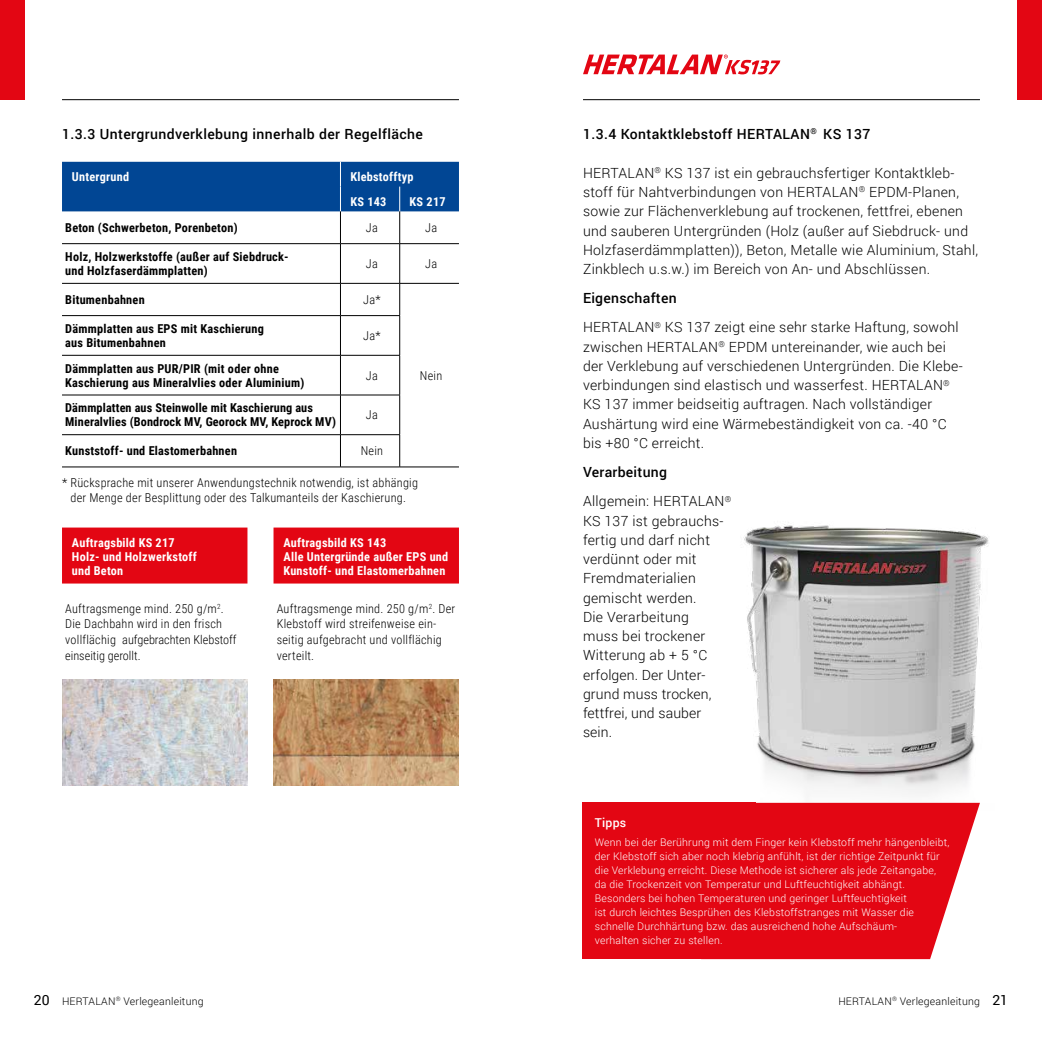
<style>
.page{position:relative;width:1042px;height:1042px;background:#fff}
.page>*{position:absolute;margin:0;border:0;box-sizing:border-box;transform-origin:0 0}
.t1{font:300 14px/19.2px "Roboto";letter-spacing:.02em;color:#000}
.t2{font:500 14px "Roboto";letter-spacing:.03em;color:#000}
.t3{font:300 12.25px/15.8px "Roboto Condensed";letter-spacing:.02em;color:#000}
.t4{font:700 12.25px/14px "Roboto Condensed";letter-spacing:.02em;color:#000}
.t5{font:700 12.25px/14px "Roboto Condensed";letter-spacing:.02em;color:#fff}
.t6{font:500 12.25px "Roboto";letter-spacing:.02em;color:#fff}
.t7{font:300 10.5px/14px "Roboto";letter-spacing:.02em;color:#fff}
.t8{font:300 10.5px "Roboto";letter-spacing:.02em;color:#000}
.s1{font-weight:500}
.s2{font-weight:400;font-size:14px}
</style>
<div class="page">
<img style="left:735px;top:522px;width:254px;height:281px">
<div style="left:582px;top:803px;width:174px;height:156px;background:#e30613"></div>
<svg style="left:756px;top:803px;width:224px;height:156px;background:#e51d29"></svg>
<div style="left:1017px;top:0;width:25px;height:99px;background:#e30613"></div>
<div style="left:0;top:0;width:25px;height:99px;background:#e30613"></div>
<div style="left:62px;top:162px;width:397px;height:49px;background:#014694"></div>
<hr style="left:340px;top:211px;width:1px;height:32px;background:#000">
<hr style="left:399px;top:211px;width:1px;height:32px;background:#000">
<hr style="left:62px;top:243px;width:278px;height:1px;background:#000">
<hr style="left:340px;top:243px;width:60px;height:1px;background:#000">
<hr style="left:340px;top:244px;width:1px;height:39px;background:#000">
<hr style="left:400px;top:243px;width:59px;height:1px;background:#000">
<hr style="left:399px;top:244px;width:1px;height:39px;background:#000">
<hr style="left:62px;top:283px;width:278px;height:1px;background:#000">
<hr style="left:340px;top:283px;width:60px;height:1px;background:#000">
<hr style="left:340px;top:284px;width:1px;height:31px;background:#000">
<hr style="left:400px;top:283px;width:59px;height:1px;background:#000">
<hr style="left:399px;top:284px;width:1px;height:31px;background:#000">
<hr style="left:62px;top:315px;width:278px;height:1px;background:#000">
<hr style="left:340px;top:315px;width:60px;height:1px;background:#000">
<hr style="left:340px;top:316px;width:1px;height:39px;background:#000">
<hr style="left:399px;top:316px;width:1px;height:39px;background:#000">
<hr style="left:62px;top:355px;width:278px;height:1px;background:#000">
<hr style="left:340px;top:355px;width:60px;height:1px;background:#000">
<hr style="left:340px;top:355px;width:1px;height:40px;background:#000">
<hr style="left:399px;top:355px;width:1px;height:40px;background:#000">
<hr style="left:62px;top:395px;width:278px;height:1px;background:#000">
<hr style="left:340px;top:395px;width:60px;height:1px;background:#000">
<hr style="left:340px;top:395px;width:1px;height:39px;background:#000">
<hr style="left:399px;top:395px;width:1px;height:39px;background:#000">
<hr style="left:62px;top:434px;width:278px;height:1px;background:#000">
<hr style="left:340px;top:434px;width:60px;height:1px;background:#000">
<hr style="left:340px;top:435px;width:1px;height:32px;background:#000">
<hr style="left:399px;top:435px;width:1px;height:32px;background:#000">
<hr style="left:400px;top:467px;width:59px;height:1px;background:#000">
<hr style="left:62px;top:467px;width:278px;height:1px;background:#000">
<hr style="left:340px;top:467px;width:60px;height:1px;background:#000">
<svg style="left:62px;top:527px;width:397px;height:56px;background:#e51824"></svg>
<img style="left:62px;top:680px;width:185px;height:106px">
<img style="left:273px;top:680px;width:186px;height:106px">
<hr style="left:62px;top:99px;width:397px;height:1px;background:#000">
<hr style="left:583px;top:99px;width:397px;height:1px;background:#000">
<svg style="left:583px;top:55px;width:197px;height:19px"></svg>
<p class="t2" style="left:62px;top:124px;width:362px">1.3.3 Untergrundverklebung innerhalb der Regelfläche</p>
<p class="t5" style="left:72px;top:169px;width:59px">Untergrund</p>
<p class="t5" style="left:350px;top:164px;width:65px;line-height:24.8px">Klebstofftyp<br>KS 143</p>
<p class="t5" style="left:410px;top:194px;width:38px">KS 217</p>
<p class="t4" style="left:65px;top:220px;width:174px">Beton (Schwerbeton, Porenbeton)</p>
<p class="t3" style="left:366px;top:219px;width:13px">Ja</p>
<p class="t3" style="left:425px;top:219px;width:13px">Ja</p>
<p class="t4" style="left:65px;top:249px;width:225px">Holz, Holzwerkstoffe (außer auf Siebdruck&shy;und Holzfaserdämmplatten)</p>
<p class="t3" style="left:366px;top:255px;width:13px">Ja</p>
<p class="t3" style="left:425px;top:255px;width:13px">Ja</p>
<p class="t4" style="left:65px;top:292px;width:81px">Bitumenbahnen</p>
<p class="t3" style="left:363px;top:291px;width:19px">Ja*</p>
<p class="t4" style="left:65px;top:321px;width:200px">Dämmplatten aus EPS mit Kaschierung aus Bitumenbahnen</p>
<p class="t3" style="left:363px;top:327px;width:19px">Ja*</p>
<p class="t4" style="left:65px;top:361px;width:241px">Dämmplatten aus PUR/PIR (mit oder ohne<br>Kaschierung aus Mineralvlies oder Aluminium)</p>
<p class="t3" style="left:366px;top:367px;width:13px">Ja</p>
<p class="t4" style="left:65px;top:401px;width:272px">Dämmplatten aus Steinwolle mit Kaschierung aus<br>Mineralvlies (Bondrock MV, Georock MV, Keprock MV)</p>
<p class="t3" style="left:366px;top:407px;width:13px">Ja</p>
<p class="t4" style="left:65px;top:444px;width:173px">Kunststoff- und Elastomerbahnen</p>
<p class="t3" style="left:361px;top:443px;width:24px">Nein</p>
<p class="t3" style="left:62px;top:474px;width:357px;text-align:center">* Rücksprache mit unserer Anwendungstechnik notwendig, ist abhängig der Menge der Besplittung oder des Talkumanteils der Kaschierung.</p>
<p class="t5" style="left:72px;top:535px;width:126px">Auftragsbild KS 217<br>Holz- und Holzwerkstoff und Beton</p>
<p class="t5" style="left:283px;top:535px;width:166px">Auftragsbild KS 143<br>Alle Untergründe außer EPS und<br>Kunstoff- und Elastomerbahnen</p>
<p class="t3" style="left:65px;top:600px;width:173px">Auftragsmenge mind. 250 g/m<sup>2</sup>.<br>Die Dachbahn wird in den frisch vollflächig aufgebrachten Klebstoff einseitig gerollt.</p>
<p class="t3" style="left:277px;top:600px;width:180px">Auftragsmenge mind. 250 g/m<sup>2</sup>. Der<br>Klebstoff wird streifenweise ein&shy;seitig aufgebracht und vollflächig verteilt.</p>
<p class="t3" style="left:420px;top:367px;width:24px">Nein</p>
<p class="t2" style="left:583px;top:124px;width:289px">1.3.4 Kontaktklebstoff HERTALAN<sup>®</sup> KS 137</p>
<p class="t1" style="left:583px;top:163px;width:397px">HERTALAN<sup>®</sup> KS 137 ist ein gebrauchsfertiger Kontaktkleb&shy;stoff für Nahtverbindungen von HERTALAN<sup>®</sup> EPDM-Planen, sowie zur Flächenverklebung auf trockenen, fettfrei, ebenen und sauberen Untergründen (Holz (außer auf Siebdruck- und Holzfaserdämmplatten)), Beton, Metalle wie Aluminium, Stahl, Zinkblech u.s.w.) im Bereich von An- und Abschlüssen.</p>
<p class="t1" style="left:583px;top:283px;width:377px;line-height:29.2px"><span class="s1">Eigenschaften<br></span>HERTALAN<sup>®</sup> KS 137 zeigt eine sehr starke Haftung, sowohl</p>
<p class="t1" style="left:583px;top:337px;width:381px">zwischen HERTALAN<sup>®</sup> EPDM untereinander, wie auch bei der Verklebung auf verschiedenen Untergründen. Die Klebe&shy;verbindungen sind elastisch und wasserfest. HERTALAN<sup>® </sup>KS 137 immer beidseitig auftragen. Nach vollständiger Aushärtung wird eine Wärmebeständigkeit von ca. -40 °C bis +80 °C erreicht.</p>
<p class="t1" style="left:583px;top:457px;width:150px;line-height:29.2px"><span class="s1">Verarbeitung<br></span>Allgemein: HERTALAN<sup>®</sup></p>
<p class="t1" style="left:583px;top:510px;width:142px">KS 137 ist gebrauchs&shy;fertig und darf nicht verdünnt oder mit<br>Fremdmaterialien gemischt werden.<br>Die Verarbeitung muss bei trockener<br>Witterung ab + 5 °C erfolgen. Der Unter&shy;grund muss trocken, fettfrei, und sauber sein.</p>
<p class="t6" style="left:595px;top:813px;width:33px">Tipps</p>
<p class="t7" style="left:595px;top:834px;width:356px">Wenn bei der Berührung mit dem Finger kein Klebstoff mehr hängenbleibt, der Klebstoff sich aber noch klebrig anfühlt, ist der richtige Zeitpunkt für die Verklebung erreicht. Diese Methode ist sicherer als jede Zeitangabe, da die Trockenzeit von Temperatur und Luftfeuchtigkeit abhängt.<br>Besonders bei hohen Temperaturen und geringer Luftfeuchtigkeit<br>ist durch leichtes Besprühen des Klebstoffstranges mit Wasser die schnelle Durchhärtung bzw. das ausreichend hohe Aufschäum-<br>verhalten sicher zu stellen.</p>
<p class="t8" style="left:34px;top:994px;width:171px"><span class="s2">20</span> HERTALAN<sup>®</sup> Verlegeanleitung</p>
<p class="t8" style="left:838px;top:994px;width:171px">HERTALAN<sup>®</sup> Verlegeanleitung <span class="s2">21</span></p>
</div>
